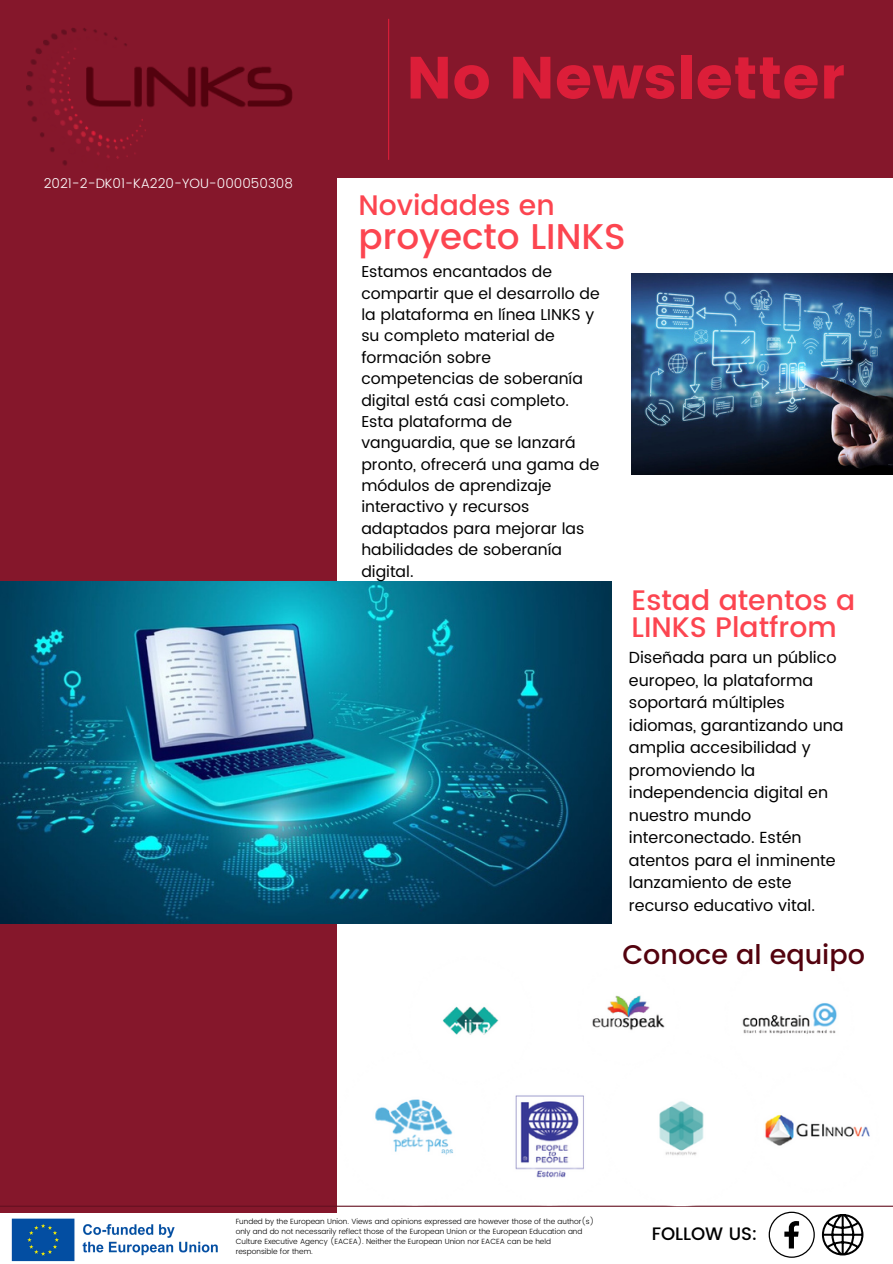
<style>
.page{position:relative;width:893px;height:1264px;background:#fff}
.page>*{position:absolute;margin:0;border:0;box-sizing:border-box;transform-origin:0 0}
.t1{font:59.25px "Poppins";color:#dc1e39}
.t2{font:500 35.7px "Poppins";color:#fc4550}
.t3{font:500 28.2px/27px "Poppins";color:#fc4550}
.t4{font:500 27px "Poppins";color:#53020e}
.t5{font:500 18px "Poppins";color:#000}
.t6{font:16.05px/22.5px "Poppins";color:#000}
.t7{font:15.75px/21.3px "Poppins";color:#000}
.t8{font:300 13.5px "Poppins";color:#fff}
.t9{font:300 7.5px "Poppins";color:#000}
</style>
<div class="page">
<div style="left:0;top:0;width:892px;height:178px;background:#85172b"></div>
<div style="left:0;top:160px;width:337px;height:1052px;background:#85172b"></div>
<hr style="left:388px;top:19px;width:1px;height:141px;background:#dc1e39">
<hr style="left:0;top:1205px;width:892px;height:1px;background:#641020">
<img style="left:27px;top:28px;width:266px;height:138px">
<img style="left:11px;top:1218px;width:207px;height:44px">
<img style="left:742px;top:1003px;width:95px;height:31px">
<img style="left:375px;top:1099px;width:78px;height:56px">
<img style="left:515px;top:1095px;width:69px;height:83px">
<img style="left:602px;top:1101px;width:157px;height:105px">
<img style="left:754px;top:1101px;width:116px;height:91px">
<img style="left:442px;top:1006px;width:57px;height:29px">
<img style="left:592px;top:995px;width:73px;height:36px">
<svg style="left:821px;top:1214px;width:42px;height:41px"></svg>
<svg style="left:768px;top:1211px;width:46px;height:46px"></svg>
<img style="left:0;top:581px;width:611px;height:342px">
<img style="left:631px;top:273px;width:261px;height:202px">
<p class="t8" style="left:44px;top:175px;width:251px">2021-2-DK01-KA220-YOU-000050308</p>
<p class="t1" style="left:406px;top:43px;width:440px">No Newsletter</p>
<p class="t3" style="left:358px;top:192px;width:198px">Novidades en</p>
<p class="t2" style="left:358px;top:215px;width:268px">proyecto LINKS</p>
<p class="t7" style="left:361px;top:261px;width:240px">Estamos encantados de compartir que el desarrollo de la plataforma en línea LINKS y su completo material de formación sobre competencias de soberanía digital está casi completo.<br>Esta plataforma de vanguardia, que se lanzará pronto, ofrecerá una gama de módulos de aprendizaje interactivo y recursos adaptados para mejorar las habilidades de soberanía digital.</p>
<p class="t3" style="left:631px;top:586px;width:225px">Estad atentos a<br>LINKS Platfrom</p>
<p class="t6" style="left:629px;top:646px;width:216px">Diseñada para un público europeo, la plataforma soportará múltiples idiomas, garantizando una amplia accesibilidad y promoviendo la independencia digital en nuestro mundo interconectado. Estén atentos para el inminente lanzamiento de este recurso educativo vital.</p>
<p class="t4" style="left:622px;top:939px;width:244px">Conoce al equipo</p>
<p class="t9" style="left:236px;top:1216px;width:360px">Funded by the European Union. Views and opinions expressed are however those of the author(s)</p>
<p class="t9" style="left:236px;top:1226px;width:348px">only and do not necessarily reflect those of the European Union or the European Education and</p>
<p class="t9" style="left:236px;top:1236px;width:317px">Culture Executive Agency (EACEA). Neither the European Union nor EACEA can be held</p>
<p class="t9" style="left:236px;top:1246px;width:79px">responsible for them.</p>
<p class="t5" style="left:651px;top:1222px;width:107px">FOLLOW US:</p>
</div>
